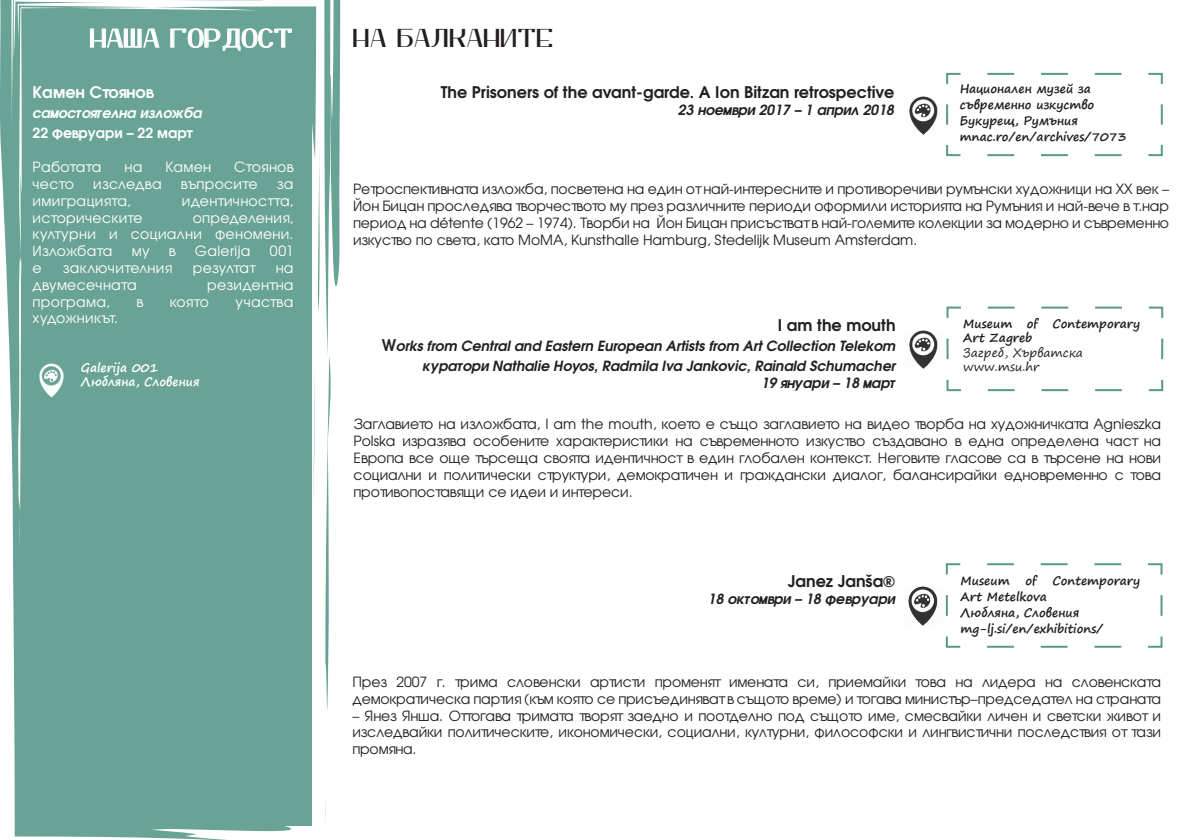
<style>
.page{position:relative;width:1191px;height:840px;background:#fff}
.page>*{position:absolute;margin:0;border:0;box-sizing:border-box;transform-origin:0 0}
.t1{font:24px "Yiggivoo Unicode";color:#fff}
.t2{font:24px "Yiggivoo Unicode";color:#231f20}
.t3{font:700 16px "Te X Gyre Adventor";color:#231f20}
.t4{font:700 16px "Te X Gyre Adventor";color:#fff}
.t5{font:14px/16.8px "Te X Gyre Adventor";color:#231f20;text-align:justify}
.t6{font:14px/16.8px "Te X Gyre Adventor";letter-spacing:.03em;color:#fff;text-align:justify}
.t7{font:italic 700 14px/20px "Te X Gyre Adventor";color:#231f20;text-align:right}
.t8{font:italic 700 14px "Te X Gyre Adventor";color:#fff}
.t9{font:700 14px "Te X Gyre Adventor";color:#fff}
.t10{font:700 12px/16px "Segoe Print";color:#231f20}
.t11{font:700 12px/14.4px "Segoe Print";color:#fff}
.t12{font:12px/14.4px "Segoe Print";color:#231f20}
.s1{font-style:normal;font-size:16px}
</style>
<div class="page">
<svg style="left:0;top:0;width:340px;height:839px;background:#7cafa2"></svg>
<svg style="left:41px;top:397px;width:3px;height:36px"></svg>
<svg style="left:43px;top:258px;width:3px;height:92px"></svg>
<svg style="left:311px;top:108px;width:1px;height:47px"></svg>
<svg style="left:308px;top:320px;width:7px;height:219px"></svg>
<svg style="left:285px;top:150px;width:1px;height:40px"></svg>
<svg style="left:300px;top:14px;width:10px;height:12px"></svg>
<svg style="left:283px;top:264px;width:2px;height:30px"></svg>
<svg style="left:283px;top:440px;width:1px;height:48px"></svg>
<svg style="left:49px;top:28px;width:111px;height:23px;background:#81b1a6"></svg>
<svg style="left:170px;top:28px;width:122px;height:31px;background:#82b2a6"></svg>
<img style="left:909px;top:96px;width:29px;height:39px">
<img style="left:909px;top:330px;width:29px;height:39px">
<svg style="left:946px;top:72px;width:217px;height:85px"></svg>
<svg style="left:946px;top:306px;width:218px;height:86px"></svg>
<img style="left:33px;top:352px;width:38px;height:45px">
<img style="left:908px;top:586px;width:30px;height:39px">
<svg style="left:945px;top:563px;width:218px;height:85px"></svg>
<h1 class="t1" style="left:90px;top:20px;width:204px">НАША ГОРДОСТ</h1>
<h1 class="t2" style="left:353px;top:20px;width:202px">НА БАЛКАНИТЕ</h1>
<p class="t4" style="left:33px;top:78px;width:122px">Камен Стоянов</p>
<p class="t8" style="left:33px;top:100px;width:171px">самостоятелна изложба</p>
<p class="t9" style="left:33px;top:120px;width:161px">22 февруари – 22 март</p>
<p class="t3" style="left:441px;top:78px;width:455px">The Prisoners of the avant-garde. A Ion Bitzan retrospective</p>
<p class="t7" style="left:678px;top:98px;width:218px">23 ноември 2017 – 1 април 2018</p>
<p class="t10" style="left:960px;top:80px;width:168px">Национален музей за съвременно изкуство<br>Букурещ, Румъния mnac.ro/en/archives/7073</p>
<p class="t6" style="left:33px;top:157px;width:70px">Работата</p>
<p class="t6" style="left:125px;top:157px;width:19px">на</p>
<p class="t6" style="left:165px;top:157px;width:47px">Камен</p>
<p class="t6" style="left:234px;top:157px;width:61px">Стоянов</p>
<p class="t6" style="left:33px;top:174px;width:43px">често</p>
<p class="t6" style="left:93px;top:174px;width:70px">изследва</p>
<p class="t6" style="left:181px;top:174px;width:78px">въпросите</p>
<p class="t6" style="left:277px;top:174px;width:18px">за</p>
<p class="t6" style="left:33px;top:191px;width:100px">имиграцията,</p>
<p class="t6" style="left:182px;top:191px;width:113px">идентичността,</p>
<p class="t6" style="left:33px;top:208px;width:112px">историческите</p>
<p class="t6" style="left:33px;top:208px;width:262px;text-indent:160px">определения, културни и социални феномени.<br>Изложбата</p>
<p class="t6" style="left:132px;top:241px;width:19px">му</p>
<p class="t6" style="left:169px;top:241px;width:8px">в</p>
<p class="t6" style="left:195px;top:241px;width:57px">Galerija</p>
<p class="t6" style="left:270px;top:241px;width:25px">001</p>
<p class="t6" style="left:33px;top:258px;width:11px">е</p>
<p class="t6" style="left:63px;top:258px;width:110px">заключителния</p>
<p class="t6" style="left:193px;top:258px;width:63px">резултат</p>
<p class="t6" style="left:276px;top:258px;width:19px">на</p>
<p class="t6" style="left:33px;top:275px;width:106px">двумесечната</p>
<p class="t6" style="left:207px;top:275px;width:88px">резидентна</p>
<p class="t6" style="left:33px;top:292px;width:79px">програма,</p>
<p class="t6" style="left:136px;top:292px;width:8px">в</p>
<p class="t6" style="left:170px;top:292px;width:41px">която</p>
<p class="t6" style="left:236px;top:292px;width:59px">участва</p>
<p class="t6" style="left:33px;top:309px;width:87px">художникът.</p>
<p class="t11" style="left:81px;top:359px;width:120px">Galerija 001<br>Любляна, Словения</p>
<p class="t5" style="left:353px;top:180px;width:817px">Ретроспективната изложба, посветена на един от най-интересните и противоречиви румънски художници на XX век – Йон Бицан проследява творчеството му през различните периоди оформили историята на Румъния и най-вече в т.нар период на détente (1962 – 1974). Творби на Йон Бицан присъстват в най-големите колекции за модерно и съвременно изкуство по света, като MoMA, Kunsthalle Hamburg, Stedelijk Museum Amsterdam.</p>
<p class="t3" style="left:778px;top:311px;width:119px">I am the mouth</p>
<p class="t7" style="left:382px;top:334px;width:515px"><span class="s1">W</span>orks from Central and Eastern European Artists from Art Collection Telekom куратори Nathalie Hoyos, Radmila Iva Jankovic, Rainald Schumacher</p>
<p class="t7" style="left:761px;top:371px;width:136px">19 януари – 18 март</p>
<p class="t10" style="left:963px;top:316px;width:178px;line-height:14.4px">Museum of Contemporary<br>Art Zagreb</p>
<p class="t12" style="left:963px;top:345px;width:121px">Загреб, Хърватска www.msu.hr</p>
<p class="t5" style="left:353px;top:414px;width:809px">Заглавието на изложбата, I am the mouth, което е също заглавието на видео творба на художничката Agnieszka Polska изразява особените характеристики на съвременното изкуство създавано в една определена част на Европа все още търсеща своята идентичност в един глобален контекст. Неговите гласове са в търсене на нови социални и политически структури, демократичен и граждански диалог, балансирайки едновременно с това противопоставящи се идеи и интереси.</p>
<p class="t3" style="left:788px;top:567px;width:109px">Janez Janša®</p>
<p class="t7" style="left:708px;top:587px;width:188px">18 октомври – 18 февруари</p>
<p class="t10" style="left:960px;top:571px;width:51px">Museum</p>
<p class="t10" style="left:1025px;top:571px;width:13px">of</p>
<p class="t10" style="left:1052px;top:571px;width:89px">Contemporary</p>
<p class="t10" style="left:960px;top:587px;width:144px">Art Metelkova<br>Любляна, Словения mg-lj.si/en/exhibitions/</p>
<p class="t5" style="left:352px;top:672px;width:810px">През 2007 г. трима словенски артисти променят имената си, приемайки това на лидера на словенската демократическа партия (към която се присъединяват в същото време) и тогава министър–председател на страната</p>
<p class="t5" style="left:352px;top:705px;width:810px">– Янез Янша. Оттогава тримата творят заедно и поотделно под същото име, смесвайки личен и светски живот и изследвайки политическите, икономически, социални, културни, философски и лингвистични последствия от тази промяна.</p>
</div>
